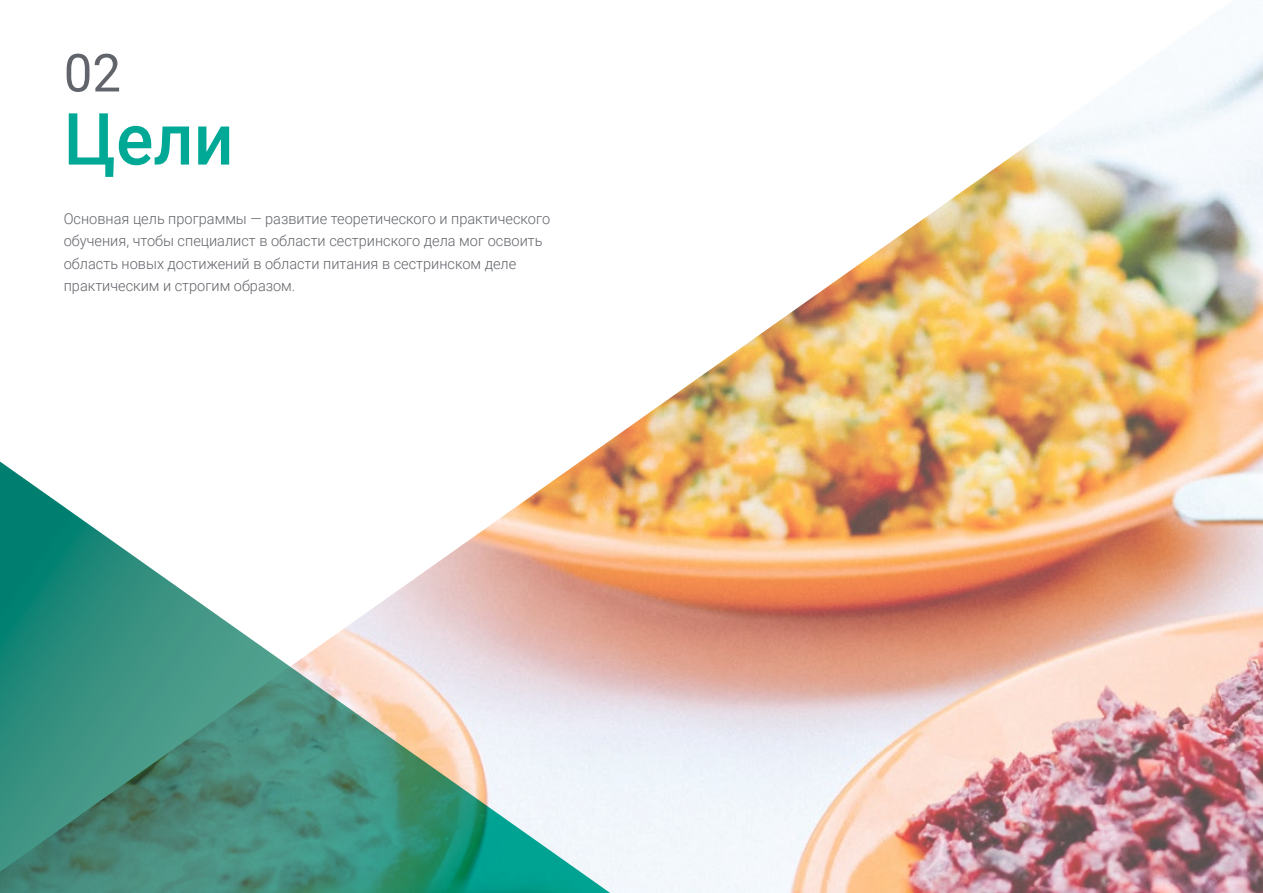
<style>
.page{position:relative;width:1263px;height:893px;background:#fff}
.page>*{position:absolute;margin:0;border:0;box-sizing:border-box;transform-origin:0 0}
.t1{font:500 72px "Roboto";color:#00a996}
.t2{font:52.5px "Roboto";color:#61646a}
.t3{font:300 15px/22.5px "Roboto";color:#61646a}
</style>
<div class="page">
<img style="left:602px;top:55px;width:661px;height:838px">
<svg style="left:0;top:446px;width:640px;height:447px"></svg>
<h2 class="t2" style="left:64px;top:36px;width:59px">02</h2>
<h1 class="t1" style="left:64px;top:89px;width:171px">Цели</h1>
<p class="t3" style="left:64px;top:207px;width:488px">Основная цель программы — развитие теоретического и практического обучения, чтобы специалист в области сестринского дела мог освоить область новых достижений в области питания в сестринском деле практическим и строгим образом.</p>
</div>
